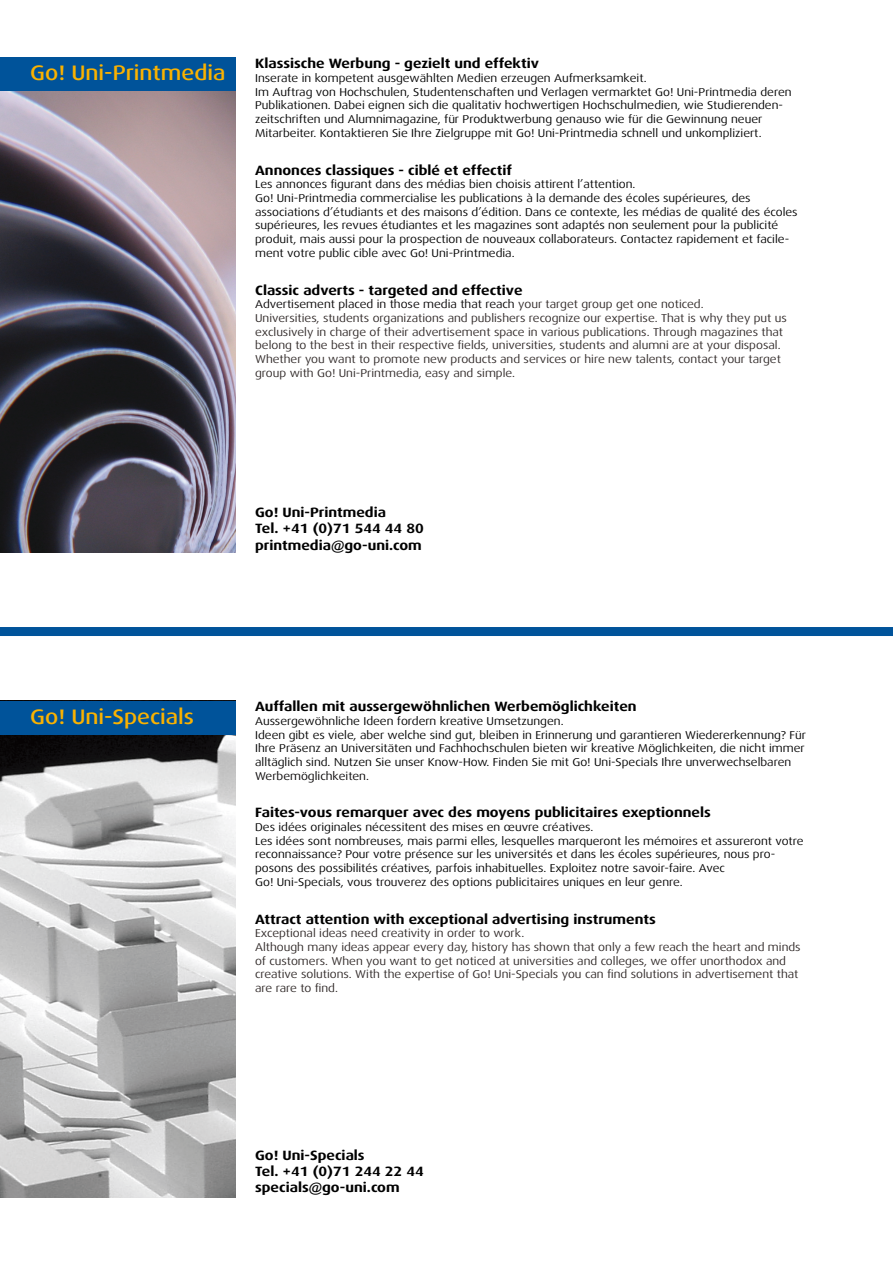
<style>
.page{position:relative;width:893px;height:1263px;background:#fff}
.page>*{position:absolute;margin:0;border:0;box-sizing:border-box;transform-origin:0 0}
.t1{font:500 21px "Dax Wide";color:#fab200}
.t2{font:700 13.5px/16.2px "Dax Wide";color:#000}
.t3{font:11.4px/13.6px "Dax Wide";color:#000}
.t4{font:11.4px/13.6px "Dax Wide";color:#2f2827}
.t5{font:11.4px "Dax Wide";color:#060405}
.s1{color:#2f2827}
.s2{color:#060405}
.s3{color:#000}
</style>
<div class="page">
<img style="left:0;top:91px;width:235px;height:461px">
<img style="left:0;top:734px;width:235px;height:464px">
<div style="left:0;top:57px;width:235px;height:34px;background:#00539a"></div>
<div style="left:0;top:701px;width:235px;height:33px;background:#00539a"></div>
<div style="left:0;top:627px;width:893px;height:9px;background:#00539a"></div>
<p class="t1" style="left:30px;top:61px;width:197px">Go! Uni-Printmedia</p>
<p class="t2" style="left:255px;top:56px;width:285px">Klassische Werbung - gezielt und effektiv</p>
<p class="t3" style="left:255px;top:71px;width:393px">Inserate in kompetent ausgewählten Medien erzeugen Aufmerksamkeit.</p>
<p class="t3" style="left:255px;top:85px;width:538px">Im Auftrag von Hochschulen, Studentenschaften und Verlagen vermarktet Go! Uni-Printmedia deren<br>Publikationen. Dabei eignen sich die qualitativ hochwertigen Hochschulmedien, wie Studierenden&shy;zeitschriften und Alumnimagazine, für Produktwerbung genauso wie für die Gewinnung neuer</p>
<p class="t3" style="left:255px;top:126px;width:508px">Mitarbeiter. Kontaktieren Sie Ihre Zielgruppe mit Go! Uni-Printmedia schnell und unkompliziert.</p>
<p class="t2" style="left:255px;top:162px;width:258px">Annonces classiques - ciblé et effectif</p>
<p class="t3" style="left:255px;top:178px;width:382px">Les annonces figurant dans des médias bien choisis attirent l’attention.</p>
<p class="t3" style="left:255px;top:191px;width:497px">Go! Uni-Printmedia commercialise les publications à la demande des écoles supérieures, des</p>
<p class="t3" style="left:255px;top:205px;width:544px">associations d’étudiants et des maisons d’édition. Dans ce contexte, les médias de qualité des écoles supérieures, les revues étudiantes et les magazines sont adaptés non seulement pour la publicité</p>
<p class="t3" style="left:255px;top:232px;width:536px">produit, mais aussi pour la prospection de nouveaux collaborateurs. Contactez rapidement et facile&shy;ment votre public cible avec Go! Uni-Printmedia.</p>
<p class="t2" style="left:255px;top:282px;width:269px">Classic adverts - targeted and effective</p>
<p class="t5" style="left:255px;top:298px;width:450px">Advertisement placed in those media that reach <span class="s1">your target group get one noticed.</span></p>
<p class="t4" style="left:255px;top:311px;width:533px">Universities, students organizations and publishers recognize our expertise. That is why they put us exclusively in charge of their advertisement space in various publications. Through magazines that belong to the best in their respective fields, universities, students and alumni are at your disposal.<br>Whether you want to promote new products and services or hire new talents, contact your target group with Go! Uni-Printmedia, easy and simple.</p>
<p class="t2" style="left:255px;top:504px;width:170px">Go! Uni-Printmedia<br>Tel. +41 (0)71 544 44 80 printmedia@go-uni.com</p>
<p class="t1" style="left:30px;top:705px;width:165px">Go! Uni-Specials</p>
<p class="t2" style="left:255px;top:698px;width:383px">Auffallen mit aussergewöhnlichen Werbemöglichkeiten</p>
<p class="t3" style="left:255px;top:714px;width:310px">Aussergewöhnliche Ideen fordern kreative Umsetzungen.</p>
<p class="t3" style="left:255px;top:728px;width:552px">Ideen gibt es viele, aber welche sind gut, bleiben in Erinnerung und garantieren Wiedererkennung? Für Ihre Präsenz an Universitäten und Fachhochschulen bieten wir kreative Möglichkeiten, die nicht immer alltäglich sind. Nutzen Sie unser Know-How. Finden Sie mit Go! Uni-Specials Ihre unverwechsel<span class="s2">baren Werbemöglichkeiten.</span></p>
<p class="t2" style="left:255px;top:805px;width:457px">Faites-vous remarquer avec des moyens publicitaires exeptionnels</p>
<p class="t3" style="left:255px;top:820px;width:340px">Des idées originales nécessitent des mises en œuvre créatives.</p>
<p class="t3" style="left:255px;top:834px;width:550px">Les idées sont nombreuses, mais parmi elles, lesquelles marqueront les mémoires et assureront votre reconnaissance? Pour votre présence sur les universités et dans les écoles supérieures, nous pro&shy;posons des possibilités créatives, parfois inhabituelles. Exploitez notre savoir-faire. Avec</p>
<p class="t5" style="left:255px;top:875px;width:429px"><span class="s3">Go! Uni-Specials, vo</span>us trouverez des options publicitaires uniques en leur genre.</p>
<p class="t2" style="left:255px;top:911px;width:402px">Attract attention with exceptional advertising instruments</p>
<p class="t4" style="left:255px;top:927px;width:271px">Exceptional ideas need creativity in order to work.</p>
<p class="t4" style="left:255px;top:940px;width:547px">Although many ideas appear every day, history has shown that only a few reach the heart and minds of customers. When you want to get noticed at universities and colleges, we offer unorthodox and creative solutions. With the expertise of Go! Uni-Specials you can find solutions in advertisement that are rare to find.</p>
<p class="t2" style="left:255px;top:1147px;width:170px">Go! Uni-Specials<br>Tel. +41 (0)71 244 22 44 specials@go-uni.com</p>
</div>
